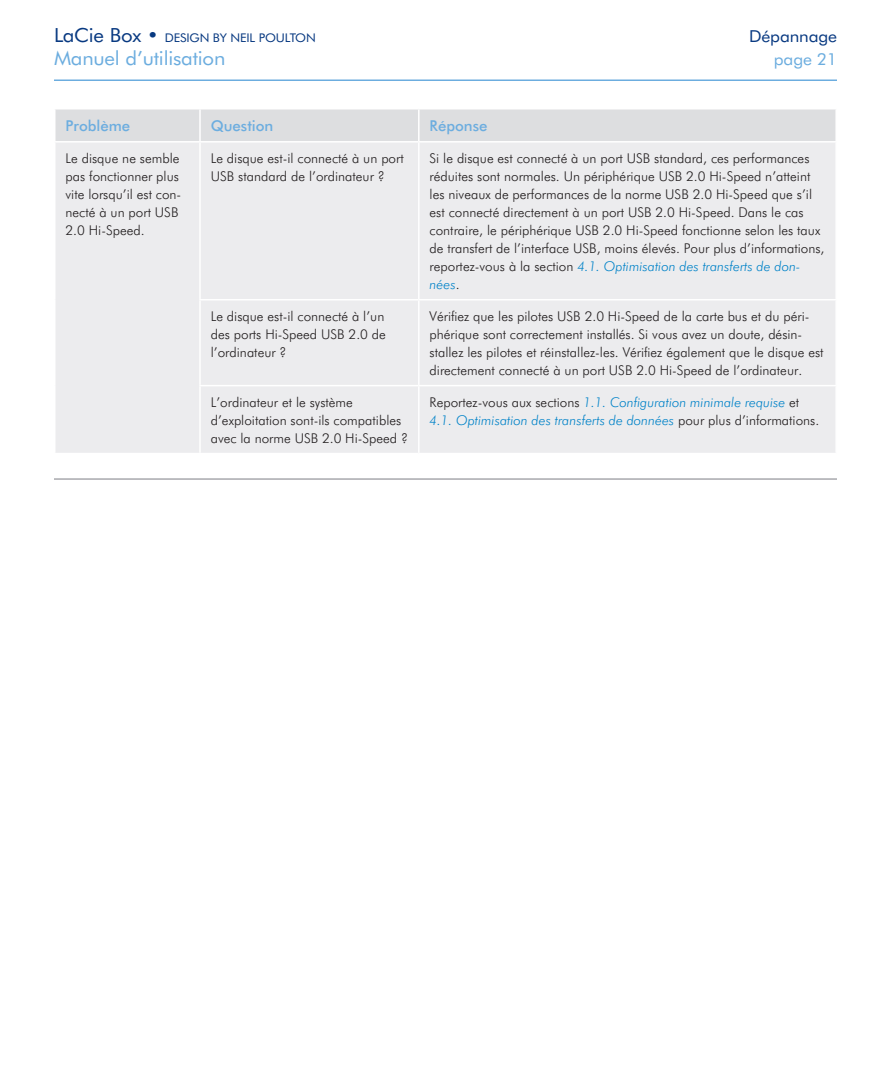
<style>
.page{position:relative;width:891px;height:1080px;background:#fff}
.page>*{position:absolute;margin:0;border:0;box-sizing:border-box;transform-origin:0 0}
.t1{font:19.5px "Futura BT";letter-spacing:-.01em;color:#6caddf;scale:1.05 1}
.t2{font:16.5px "Futura BT";letter-spacing:-.01em;color:#083981;scale:1.05 1}
.t3{font:16.5px "Futura BT";letter-spacing:-.01em;color:#6caddf;scale:1.05 1}
._1_1_1_1__Heading__n{font:500 15px "Futura BT";color:#6caddf}
.t4{font:300 13.5px/18px "Futura BT";color:#231f20}
.t5{font:italic 300 13.5px/18px "Futura BT";color:#0082c8}
.t6{font:12px "Futura BT";letter-spacing:-.01em;color:#083981;scale:1.05 1}
.s1{font-size:19.5px}
.s2{font-style:italic;color:#0082c8}
.s3{font-style:normal;color:#231f20}
</style>
<div class="page">
<hr style="left:54px;top:80px;width:783px;height:1px;background:#6caddf">
<hr style="left:54px;top:478px;width:783px;height:2px;background:#a8a9ad">
<div style="left:56px;top:110px;width:779px;height:31px;background:#dddee0"></div>
<div style="left:56px;top:143px;width:779px;height:310px;background:#ececee"></div>
<hr style="left:199px;top:110px;width:2px;height:31px;background:#fff">
<hr style="left:418px;top:110px;width:2px;height:31px;background:#fff">
<hr style="left:199px;top:143px;width:2px;height:156px;background:#fff">
<hr style="left:418px;top:143px;width:2px;height:156px;background:#fff">
<hr style="left:199px;top:300px;width:2px;height:85px;background:#fff">
<hr style="left:199px;top:299px;width:220px;height:1px;background:#fff">
<hr style="left:418px;top:300px;width:2px;height:85px;background:#fff">
<hr style="left:419px;top:299px;width:418px;height:1px;background:#fff">
<hr style="left:199px;top:386px;width:2px;height:67px;background:#fff">
<hr style="left:199px;top:385px;width:220px;height:1px;background:#fff">
<hr style="left:418px;top:386px;width:2px;height:67px;background:#fff">
<hr style="left:419px;top:385px;width:418px;height:1px;background:#fff">
<p class="t6" style="left:54px;top:30px;width:251px"><span class="s1">LaCie Box •</span> DESIGN BY NEIL POULTON</p>
<p class="t2" style="left:749px;top:26px;width:85px">Dépannage</p>
<h1 class="t1" style="left:54px;top:46px;width:165px">Manuel d’utilisation</h1>
<p class="t3" style="left:774px;top:49px;width:62px">page 21</p>
<p class="_1_1_1_1__Heading__n" style="left:66px;top:117px;width:66px">Problème</p>
<p class="_1_1_1_1__Heading__n" style="left:211px;top:117px;width:64px">Question</p>
<p class="_1_1_1_1__Heading__n" style="left:430px;top:117px;width:59px">Réponse</p>
<p class="t4" style="left:66px;top:149px;width:117px">Le disque ne semble pas fonctionner plus vite lorsqu’il est con&shy;necté à un port USB<br>2.0 Hi-Speed.</p>
<p class="t4" style="left:211px;top:149px;width:194px">Le disque est-il connecté à un port<br>USB standard de l’ordinateur ?</p>
<p class="t4" style="left:430px;top:149px;width:396px">Si le disque est connecté à un port USB standard, ces performances réduites sont normales. Un périphérique USB 2.0 Hi-Speed n’atteint les niveaux de performances de la norme USB 2.0 Hi-Speed que s’il est connecté directement à un port USB 2.0 Hi-Speed. Dans le cas contraire, le périphérique USB 2.0 Hi-Speed fonctionne selon les taux de transfert de l’interface USB, moins élevés. Pour plus d’informations, reportez-vous à la section <span class="s2">4.1. Optimisation des transferts de don&shy;nées</span>.</p>
<p class="t4" style="left:211px;top:307px;width:177px;text-align:justify">Le disque est-il connecté à l’un des ports Hi-Speed USB 2.0 de l’ordinateur ?</p>
<p class="t4" style="left:430px;top:307px;width:396px">Vérifiez que les pilotes USB 2.0 Hi-Speed de la carte bus et du péri&shy;phérique sont correctement installés. Si vous avez un doute, désin&shy;stallez les pilotes et réinstallez-les. Vérifiez également que le disque est directement connecté à un port USB 2.0 Hi-Speed de l’ordinateur.</p>
<p class="t4" style="left:211px;top:393px;width:199px">L’ordinateur et le système d’exploitation sont-ils compatibles avec la norme USB 2.0 Hi-Speed ?</p>
<p class="t5" style="left:430px;top:393px;width:391px"><span class="s3">Reportez-vous aux sections</span> 1.1. Configuration minimale requise <span class="s3">et<br></span>4.1. Optimisation des transferts de données <span class="s3">pour plus d’informations.</span></p>
</div>
